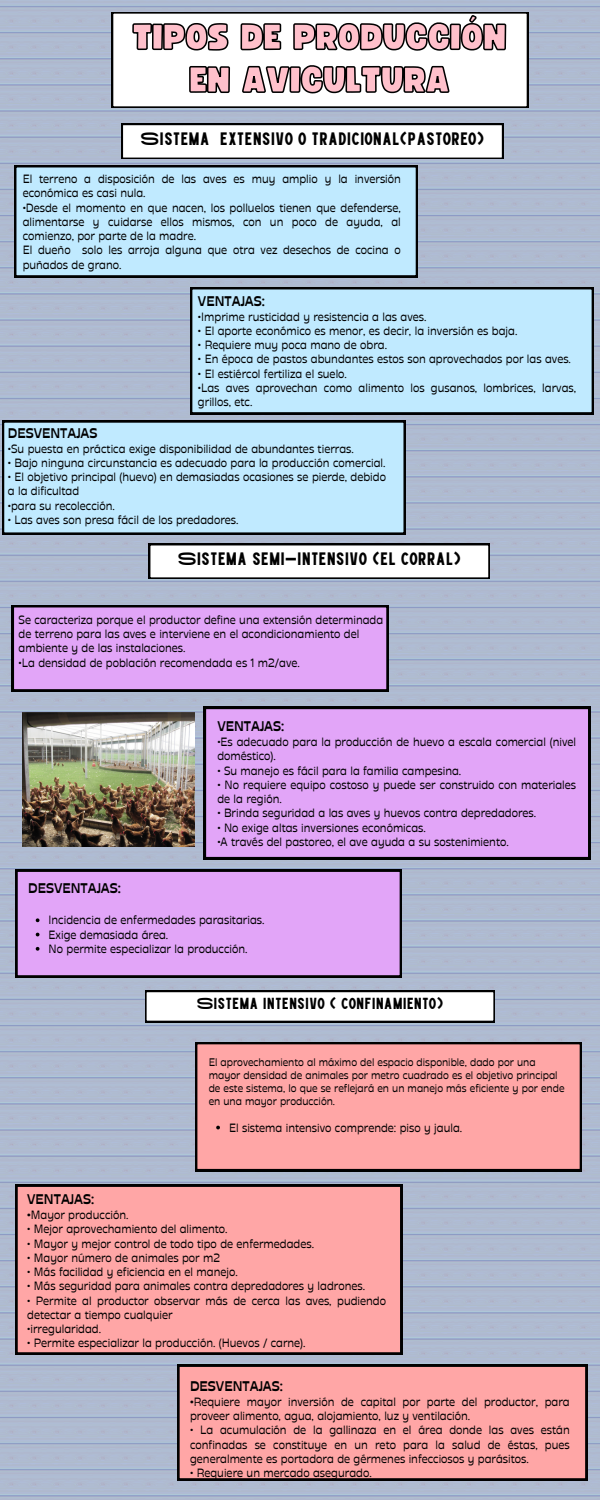
<style>
.page{position:relative;width:600px;height:1500px;background:#fff}
.page>*{position:absolute;margin:0;border:0;box-sizing:border-box;transform-origin:0 0}
.t1{font:35.6px/42.8px "Funtastic";color:#ffc0cb;text-align:center}
.t2{font:18px "High Cruiser";color:#000}
.t3{font:16px "High Cruiser";color:#000}
.t4{font:700 14px "Stadio Deva";color:#000}
.t5{font:12px/14.2px "Stadio Deva";color:#000}
.t6{font:11px/12.8px "Stadio Deva";color:#000}
.s1{font-weight:700}
</style>
<div class="page">
<img style="left:0;top:0;width:600px;height:1500px">
<svg style="left:112px;top:12px;width:416px;height:96px"></svg>
<div style="left:14px;top:165px;width:404px;height:112px;background:#c0eaff"></div>
<svg style="left:122px;top:124px;width:381px;height:35px"></svg>
<svg style="left:149px;top:544px;width:341px;height:35px"></svg>
<svg style="left:12px;top:605px;width:376px;height:86px;background:#d299e6"></svg>
<div style="left:195px;top:1042px;width:387px;height:129px;background:#ffa6a6"></div>
<div style="left:177px;top:1365px;width:410px;height:115px;background:#ffa6a6"></div>
<svg style="left:145px;top:991px;width:350px;height:31px"></svg>
<div style="left:190px;top:287px;width:404px;height:127px;background:#c0eaff"></div>
<div style="left:2px;top:420px;width:403px;height:114px;background:#c0eaff"></div>
<div style="left:204px;top:707px;width:386px;height:152px;background:#e2a5f8"></div>
<img style="left:23px;top:712px;width:171px;height:135px">
<svg style="left:131px;top:0;width:377px;height:94px"></svg>
<svg style="left:216px;top:1126px;width:4px;height:3px"></svg>
<div style="left:16px;top:870px;width:386px;height:107px;background:#e2a5f8"></div>
<svg style="left:36px;top:918px;width:3px;height:4px"></svg>
<svg style="left:36px;top:947px;width:3px;height:4px"></svg>
<div style="left:16px;top:1185px;width:386px;height:169px;background:#ffa6a6"></div>
<h1 class="t1" style="left:133px;top:17px;width:375px">TIPOS DE PRODUCCIÓN<br>EN AVICULTURA</h1>
<h1 class="t2" style="left:140px;top:129px;width:346px">SISTEMA EXTENSIVO O TRADICIONAL(PASTOREO)</h1>
<p class="t5" style="left:23px;top:172px;width:380px">El terreno a disposición de las aves es muy amplio y la inversión económica es casi nula.</p>
<p class="t5" style="left:23px;top:200px;width:380px;text-align:justify">•Desde el momento en que nacen, los polluelos tienen que defenderse, alimentarse y cuidarse ellos mismos, con un poco de ayuda, al comienzo, por parte de la madre.</p>
<p class="t5" style="left:23px;top:243px;width:380px">El dueño solo les arroja alguna que otra vez desechos de cocina o puñados de grano.</p>
<p class="t4" style="left:198px;top:292px;width:68px">VENTAJAS:</p>
<p class="t5" style="left:198px;top:309px;width:230px">•Imprime rusticidad y resistencia a las aves.</p>
<p class="t5" style="left:198px;top:324px;width:321px">• El aporte económico es menor, es decir, la inversión es baja.</p>
<p class="t5" style="left:198px;top:338px;width:191px">• Requiere muy poca mano de obra.</p>
<p class="t5" style="left:198px;top:352px;width:375px">• En época de pastos abundantes estos son aprovechados por las aves.</p>
<p class="t5" style="left:198px;top:366px;width:150px">• El estiércol fertiliza el suelo.</p>
<p class="t5" style="left:198px;top:381px;width:380px">•Las aves aprovechan como alimento los gusanos, lombrices, larvas, grillos, etc.</p>
<p class="t4" style="left:8px;top:424px;width:91px">DESVENTAJAS</p>
<p class="t5" style="left:8px;top:441px;width:348px">•Su puesta en práctica exige disponibilidad de abundantes tierras.</p>
<p class="t5" style="left:8px;top:456px;width:379px">• Bajo ninguna circunstancia es adecuado para la producción comercial.</p>
<p class="t5" style="left:8px;top:470px;width:380px">• El objetivo principal (huevo) en demasiadas ocasiones se pierde, debido a la dificultad</p>
<p class="t5" style="left:8px;top:498px;width:109px">•para su recolección.</p>
<p class="t5" style="left:8px;top:513px;width:232px">• Las aves son presa fácil de los predadores.</p>
<h2 class="t2" style="left:177px;top:549px;width:285px">SISTEMA SEMI-INTENSIVO (EL CORRAL)</h2>
<p class="t5" style="left:19px;top:613px;width:366px">Se caracteriza porque el productor define una extensión determinada de terreno para las aves e interviene en el acondicionamiento del ambiente y de las instalaciones.</p>
<p class="t5" style="left:19px;top:655px;width:283px">•La densidad de población recomendada es 1 m2/ave.</p>
<p class="t4" style="left:217px;top:718px;width:68px">VENTAJAS:</p>
<p class="t5" style="left:217px;top:735px;width:360px">•Es adecuado para la producción de huevo a escala comercial (nivel doméstico).</p>
<p class="t5" style="left:217px;top:763px;width:246px">• Su manejo es fácil para la familia campesina.</p>
<h4 class="t5" style="left:217px;top:778px;width:360px">• No requiere equipo costoso y puede ser construido con materiales de la región.</h4>
<p class="t5" style="left:217px;top:806px;width:320px">• Brinda seguridad a las aves y huevos contra depredadores.</p>
<p class="t5" style="left:217px;top:820px;width:210px">• No exige altas inversiones económicas.</p>
<p class="t5" style="left:217px;top:835px;width:293px">•A través del pastoreo, el ave ayuda a su sostenimiento.</p>
<h3 class="t4" style="left:28px;top:880px;width:94px">DESVENTAJAS:</h3>
<p class="t5" style="left:49px;top:913px;width:217px">Incidencia de enfermedades parasitarias.</p>
<p class="t5" style="left:49px;top:927px;width:121px">Exige demasiada área.</p>
<p class="t5" style="left:49px;top:942px;width:200px">No permite especializar la producción.</p>
<p class="t3" style="left:196px;top:995px;width:249px">SISTEMA INTENSIVO ( CONFINAMIENTO)</p>
<h2 class="t6" style="left:209px;top:1056px;width:357px">El aprovechamiento al máximo del espacio disponible, dado por una mayor densidad de animales por metro cuadrado es el objetivo principal de este sistema, lo que se reflejará en un manejo más eficiente y por ende en una mayor producción.</h2>
<p class="t5" style="left:229px;top:1120px;width:235px">El sistema intensivo comprende: piso y jaula.</p>
<p class="t4" style="left:27px;top:1191px;width:68px">VENTAJAS:</p>
<p class="t5" style="left:27px;top:1208px;width:103px"><span class="s1">•</span>Mayor producción.</p>
<p class="t5" style="left:27px;top:1222px;width:202px">• Mejor aprovechamiento del alimento.</p>
<p class="t5" style="left:27px;top:1236px;width:288px">• Mayor y mejor control de todo tipo de enfermedades.</p>
<p class="t5" style="left:27px;top:1251px;width:194px">• Mayor número de animales por m2</p>
<p class="t5" style="left:27px;top:1265px;width:212px">• Más facilidad y eficiencia en el manejo.</p>
<p class="t5" style="left:27px;top:1279px;width:339px">• Más seguridad para animales contra depredadores y ladrones.</p>
<p class="t5" style="left:27px;top:1293px;width:360px">• Permite al productor observar más de cerca las aves, pudiendo detectar a tiempo cualquier</p>
<p class="t5" style="left:27px;top:1322px;width:75px">•irregularidad.</p>
<p class="t5" style="left:27px;top:1336px;width:280px">• Permite especializar la producción. (Huevos / carne).</p>
<p class="t4" style="left:190px;top:1378px;width:94px">DESVENTAJAS:</p>
<p class="t5" style="left:190px;top:1395px;width:381px"><span class="s1">•</span>Requiere mayor inversión de capital por parte del productor, para proveer alimento, agua, alojamiento, luz y ventilación.</p>
<p class="t5" style="left:190px;top:1423px;width:381px;text-align:justify">• La acumulación de la gallinaza en el área donde las aves están confinadas se constituye en un reto para la salud de éstas, pues generalmente es portadora de gérmenes infecciosos y parásitos.</p>
<p class="t5" style="left:190px;top:1466px;width:183px">• Requiere un mercado asegurado.</p>
</div>
